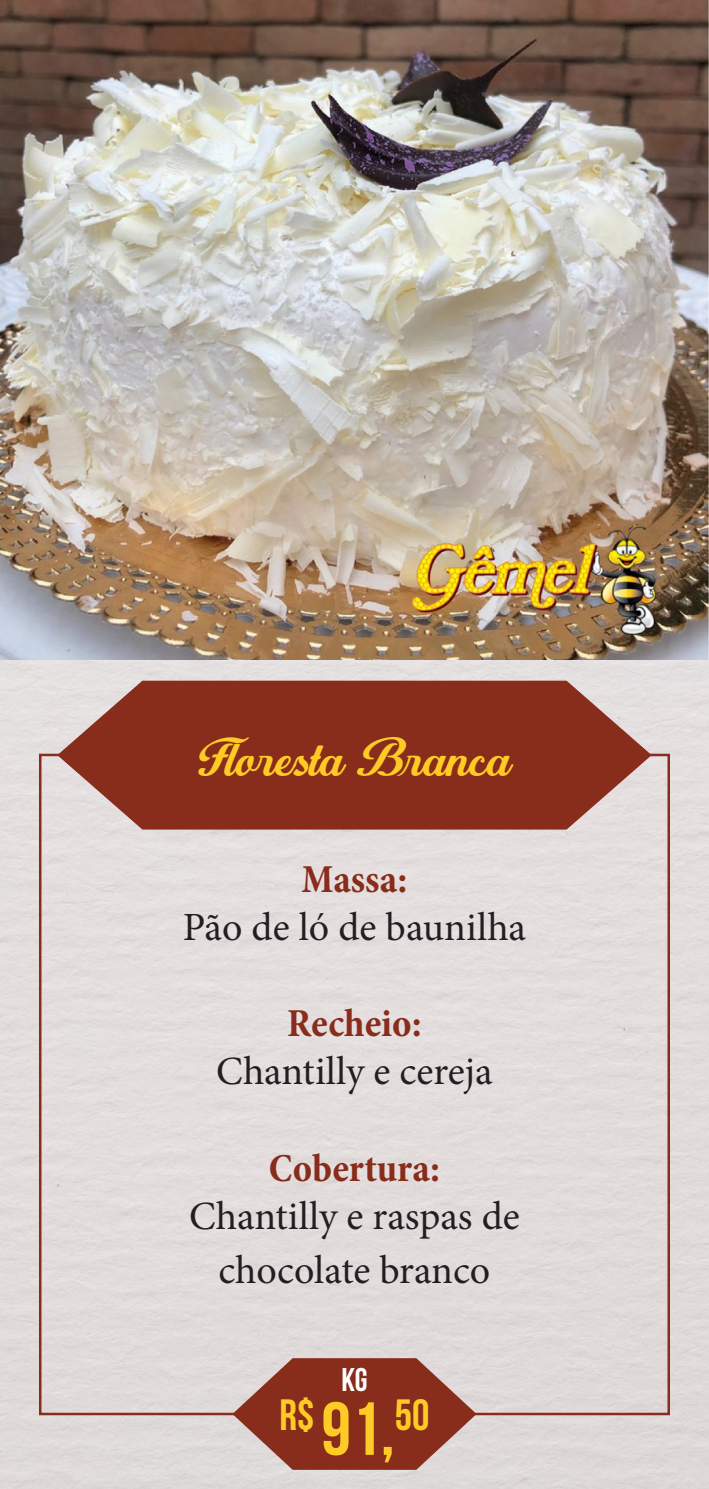
<style>
.page{position:relative;width:709px;height:1489px;background:#fff}
.page>*{position:absolute;margin:0;border:0;box-sizing:border-box;transform-origin:0 0}
.t1{font:45px "Battipaglia Personal Use Only";color:#fecb26}
.t2{font:700 43.75px "Bebas Neue";color:#fecb26}
.t3{font:40px/54px "Minion Pro";color:#231f20;text-align:center}
.t4{font:700 condensed 40px "Minion Pro";color:#882c1b}
.t5{font:700 32.75px "Bebas Neue";color:#fff}
.s1{font-size:75px}
</style>
<div class="page">
<div style="left:0;top:659px;width:709px;height:829px;background:#e2dcdc"></div>
<img style="left:0;top:0;width:709px;height:659px">
<svg style="left:57px;top:680px;width:594px;height:149px;fill:#882c1b"></svg>
<svg style="left:232px;top:1357px;width:244px;height:112px"></svg>
<p class="t1" style="left:198px;top:730px;width:313px">Floresta Branca</p>
<p class="t4" style="left:301px;top:852px;width:107px">Massa:</p>
<p class="t3" style="left:183px;top:900px;width:345px">Pão de ló de baunilha</p>
<p class="t4" style="left:287px;top:996px;width:136px">Recheio:</p>
<p class="t3" style="left:216px;top:1044px;width:278px">Chantilly e cereja</p>
<p class="t4" style="left:269px;top:1140px;width:172px">Cobertura:</p>
<p class="t3" style="left:189px;top:1188px;width:332px">Chantilly e raspas de chocolate branco</p>
<p class="t5" style="left:341px;top:1361px;width:28px">kg</p>
<p class="t2" style="left:280px;top:1390px;width:151px">R$ <span class="s1">91,</span>50</p>
</div>
